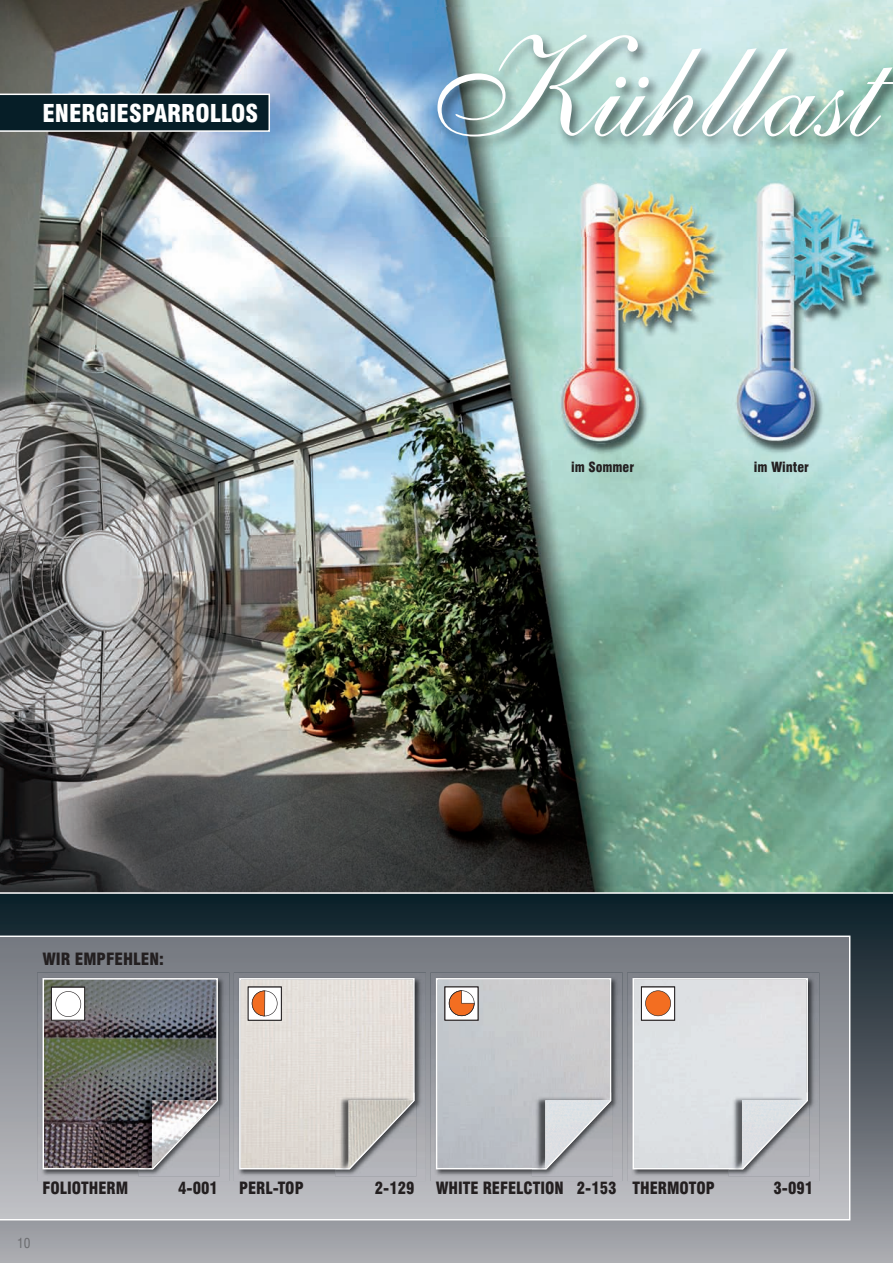
<style>
.page{position:relative;width:893px;height:1263px;background:#fff}
.page>*{position:absolute;margin:0;border:0;box-sizing:border-box;transform-origin:0 0}
.t1{font:143.25px "English 111 Vivace BT";color:#fff}
.t2{font:900 condensed 24px "Swiss 721 BT";color:#fff}
.t3{font:900 condensed 16.5px "Swiss 721 BT";color:#231f20;scale:.95 1}
.t4{font:900 condensed 16.5px "Swiss 721 BT";color:#231f20}
.t5{font:900 condensed 13.65px "Swiss 721 BT";letter-spacing:-.005em;color:#231f20}
.t6{font:condensed 13.5px "Swiss 721 BT";color:#6c6d70}
</style>
<div class="page">
<div style="left:0;top:893px;width:893px;height:370px;background:linear-gradient(to bottom,#0a1c25,#a8a7ac)"></div>
<svg style="left:0;top:935px;width:850px;height:285px;background:#9c9ea4"></svg>
<img style="left:234px;top:972px;width:192px;height:209px">
<img style="left:335px;top:1092px;width:81px;height:84px">
<img style="left:431px;top:972px;width:192px;height:209px">
<img style="left:532px;top:1092px;width:81px;height:84px">
<img style="left:627px;top:972px;width:192px;height:209px">
<img style="left:729px;top:1092px;width:81px;height:84px">
<img style="left:0;top:0;width:893px;height:892px">
<hr style="left:0;top:892px;width:893px;height:2px;background:#fff">
<svg style="left:0;top:94px;width:270px;height:38px;background:#172e36"></svg>
<img style="left:367px;top:7px;width:526px;height:230px">
<img style="left:37px;top:972px;width:192px;height:209px">
<svg style="left:239px;top:978px;width:176px;height:191px;background:#dbd6d1"></svg>
<div style="left:248px;top:986px;width:34px;height:34px;border:1px solid #231f20"></div>
<svg style="left:436px;top:978px;width:175px;height:191px;background:#c3c4c7"></svg>
<div style="left:444px;top:986px;width:34px;height:34px;border:1px solid #231f20"></div>
<svg style="left:632px;top:978px;width:176px;height:191px;background:#d8d9db"></svg>
<div style="left:641px;top:986px;width:34px;height:34px;border:1px solid #231f20"></div>
<img style="left:139px;top:1092px;width:81px;height:84px">
<svg style="left:43px;top:978px;width:175px;height:191px;background:#6a6b6a"></svg>
<img style="left:152px;top:1100px;width:65px;height:68px">
<h2 class="t2" style="left:43px;top:100px;width:217px">ENERGIESPARROLLOS</h2>
<h1 class="t1" style="left:426px;top:2px;width:455px">Kühllast</h1>
<p class="t5" style="left:571px;top:459px;width:65px">im Sommer</p>
<p class="t5" style="left:754px;top:459px;width:57px">im Winter</p>
<p class="t4" style="left:43px;top:950px;width:123px">WIR EMPFEHLEN:</p>
<p class="t3" style="left:43px;top:1179px;width:92px">FOLIOTHERM</p>
<p class="t3" style="left:178px;top:1179px;width:43px">4-001</p>
<p class="t3" style="left:239px;top:1179px;width:69px">PERL-TOP</p>
<p class="t3" style="left:375px;top:1179px;width:43px">2-129</p>
<p class="t3" style="left:436px;top:1179px;width:295px">WHITE REFELCTION 2-153 THERMOTOP</p>
<p class="t3" style="left:773px;top:1179px;width:43px">3-091</p>
<p class="t6" style="left:17px;top:1235px;width:15px">10</p>
</div>
